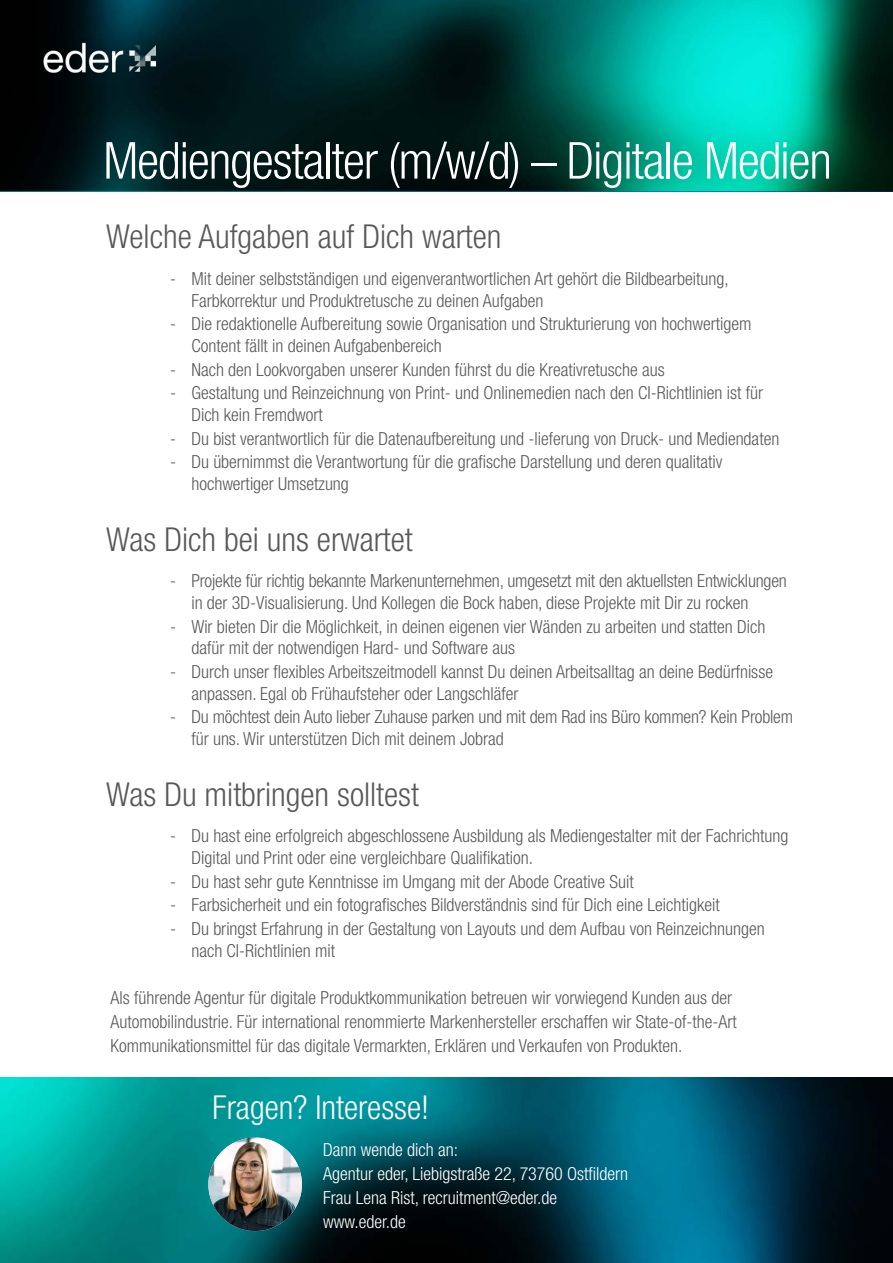
<style>
.page{position:relative;width:893px;height:1263px;background:#fff}
.page>*{position:absolute;margin:0;border:0;box-sizing:border-box;transform-origin:0 0}
.t1{font:300 condensed 51px "Helvetica Neue";letter-spacing:-.02em;color:#fff}
.t2{font:300 condensed 33px "Helvetica Neue";color:#585a59}
.t3{font:300 condensed 33px "Helvetica Neue";color:#fff}
.t4{font:300 condensed 18px/21.6px "Helvetica Neue";color:#585a59}
.t5{font:300 condensed 18px/24px "Helvetica Neue";color:#fff}
</style>
<div class="page">
<img style="left:0;top:0;width:893px;height:191px">
<img style="left:0;top:1077px;width:893px;height:186px">
<img style="left:43px;top:38px;width:113px;height:43px">
<img style="left:208px;top:1137px;width:94px;height:94px;border-radius:47px">
<h1 class="t1" style="left:103px;top:131px;width:730px">Mediengestalter (m/w/d) – Digitale Medien</h1>
<h2 class="t2" style="left:106px;top:218px;width:397px">Welche Aufgaben auf Dich warten</h2>
<p class="t4" style="left:191px;top:268px;width:539px;text-indent:-21px">- Mit deiner selbstständigen und eigenverantwortlichen Art gehört die Bildbearbeitung,<br>Farbkorrektur und Produktretusche zu deinen Aufgaben</p>
<p class="t4" style="left:191px;top:313px;width:561px;text-indent:-21px">- Die redaktionelle Aufbereitung sowie Organisation und Strukturierung von hochwertigem<br>Content fällt in deinen Aufgabenbereich</p>
<p class="t4" style="left:170px;top:358px;width:496px">- Nach den Lookvorgaben unserer Kunden führst du die Kreativretusche aus</p>
<p class="t4" style="left:191px;top:382px;width:573px;text-indent:-21px">- Gestaltung und Reinzeichnung von Print- und Onlinemedien nach den CI-Richtlinien ist für<br>Dich kein Fremdwort</p>
<p class="t4" style="left:170px;top:427px;width:611px">- Du bist verantwortlich für die Datenaufbereitung und -lieferung von Druck- und Mediendaten</p>
<p class="t4" style="left:191px;top:451px;width:533px;text-indent:-21px">- Du übernimmst die Verantwortung für die grafische Darstellung und deren qualitativ hochwertiger Umsetzung</p>
<h2 class="t2" style="left:106px;top:520px;width:308px">Was Dich bei uns erwartet</h2>
<p class="t4" style="left:191px;top:570px;width:597px;text-indent:-21px">- Projekte für richtig bekannte Markenunternehmen, umgesetzt mit den aktuellsten Entwicklungen in der 3D-Visualisierung. Und Kollegen die Bock haben, diese Projekte mit Dir zu rocken</p>
<p class="t4" style="left:191px;top:615px;width:576px;text-indent:-21px">- Wir bieten Dir die Möglichkeit, in deinen eigenen vier Wänden zu arbeiten und statten Dich dafür mit der notwendigen Hard- und Software aus</p>
<p class="t4" style="left:191px;top:661px;width:583px;text-indent:-21px">- Durch unser flexibles Arbeitszeitmodell kannst Du deinen Arbeitsalltag an deine Bedürfnisse anpassen. Egal ob Frühaufsteher oder Langschläfer</p>
<p class="t4" style="left:191px;top:706px;width:603px;text-indent:-21px">- Du möchtest dein Auto lieber Zuhause parken und mit dem Rad ins Büro kommen? Kein Problem für uns. Wir unterstützen Dich mit deinem Jobrad</p>
<h2 class="t2" style="left:106px;top:775px;width:314px">Was Du mitbringen solltest</h2>
<p class="t4" style="left:191px;top:825px;width:599px;text-indent:-21px">- Du hast eine erfolgreich abgeschlossene Ausbildung als Mediengestalter mit der Fachrichtung<br>Digital und Print oder eine vergleichbare Qualifikation.</p>
<p class="t4" style="left:170px;top:870px;width:465px">- Du hast sehr gute Kenntnisse im Umgang mit der Abode Creative Suit</p>
<p class="t4" style="left:170px;top:894px;width:551px">- Farbsicherheit und ein fotografisches Bildverständnis sind für Dich eine Leichtigkeit</p>
<p class="t4" style="left:191px;top:918px;width:575px;text-indent:-21px">- Du bringst Erfahrung in der Gestaltung von Layouts und dem Aufbau von Reinzeichnungen nach CI-Richtlinien mit</p>
<p class="t4" style="left:111px;top:986px;width:628px;line-height:24px">Als führende Agentur für digitale Produktkommunikation betreuen wir vorwiegend Kunden aus der<br>Automobilindustrie. Für international renommierte Markenhersteller erschaffen wir State-of-the-Art<br>Kommunikationsmittel für das digitale Vermarkten, Erklären und Verkaufen von Produkten.</p>
<h2 class="t3" style="left:213px;top:1088px;width:218px">Fragen? Interesse!</h2>
<p class="t5" style="left:323px;top:1137px;width:306px">Dann wende dich an:<br>Agentur eder, Liebigstraße 22, 73760 Ostfildern<br>Frau Lena Rist, recruitment@eder.de www.eder.de</p>
</div>
